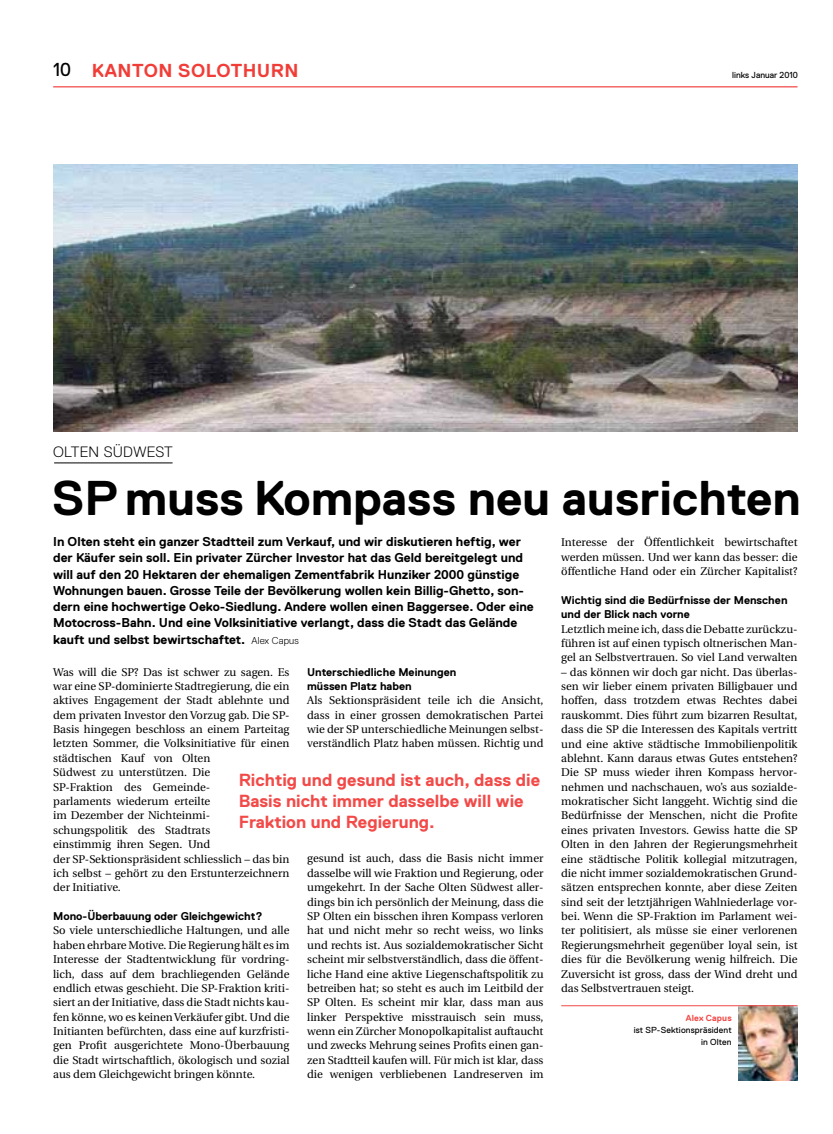
<style>
.page{position:relative;width:833px;height:1134px;background:#fff}
.page>*{position:absolute;margin:0;border:0;box-sizing:border-box;transform-origin:0 0}
.t1{font:700 48.75px "Replica";color:#000}
.t2{font:700 18.75px "Replica";letter-spacing:.185em;color:#f13d37}
.t3{font:700 17.5px/21px "Replica";color:#f24a48}
.t4{font:300 15px "Replica";letter-spacing:.01em;color:#000}
.t5{font:700 12.75px/16.2px "Replica";color:#000}
.t6{font:11.25px/14.4px "Utopia";color:#000;text-align:justify}
.t7{font:700 11.25px/14.4px "Replica";color:#000}
.t8{font:8.75px/11.9px "Replica";letter-spacing:.01em;color:#000;text-align:right}
.t9{font:700 8.75px "Replica";letter-spacing:.02em;color:#f24a48}
.s1{font-weight:400;color:#000}
.s2{font-weight:300;font-size:10px}
</style>
<div class="page">
<hr style="left:53px;top:86px;width:744px;height:1px;background:#f24a48">
<img style="left:739px;top:1006px;width:58px;height:75px">
<hr style="left:561px;top:1005px;width:236px;height:1px;background:#f24a48">
<hr style="left:54px;top:463px;width:119px;height:1px;background:#000">
<img style="left:53px;top:165px;width:744px;height:266px">
<h2 class="t2" style="left:53px;top:60px;width:247px"><span class="s1">10</span> Kanton soloth urn</h2>
<p class="t8" style="left:732px;top:69px;width:67px">links Januar 2010</p>
<h3 class="t4" style="left:53px;top:444px;width:121px">Olten Südwest</h3>
<h1 class="t1" style="left:52px;top:472px;width:750px">SP muss Kompass neu ausrichten</h1>
<p class="t5" style="left:53px;top:534px;width:482px">In Olten steht ein ganzer Stadtteil zum Verkauf, und wir diskutieren heftig, wer der Käufer sein soll. Ein privater Zürcher Investor hat das Geld bereitgelegt und will auf den 20 Hektaren der ehemaligen Zementfabrik Hunziker 2000 günstige Wohnungen bauen. Grosse Teile der Bevölkerung wollen kein Billig-Ghetto, son&shy;dern eine hochwertige Oeko-Siedlung. Andere wollen einen Baggersee. Oder eine Motocross-Bahn. U nd eine Volksinitiative verlangt, dass die Stadt das Gelände kauft und selbst bewirtschaftet. <span class="s2">Alex Capus</span></p>
<p class="t7" style="left:307px;top:664px;width:151px">U nterschiedliche Meinungen müssen Platz haben</p>
<p class="t6" style="left:307px;top:693px;width:238px">Als Sektionspräsident teile ich die Ansicht, dass in einer grossen demokratischen Partei wie der SP unterschiedliche Meinungen selbst&shy;verständlich Platz haben müssen. Richtig und</p>
<p class="t6" style="left:561px;top:535px;width:238px">Interesse der Öffentlichkeit bewirtschaftet werden müssen. Und wer kann das besser: die öffentliche Hand oder ein Zürcher Kapitalist?</p>
<p class="t7" style="left:561px;top:593px;width:228px">Wichtig sind die Bedürfnisse der Menschen und der Blick nach vorne</p>
<p class="t6" style="left:561px;top:622px;width:238px">Letztlich meine ich, dass die Debatte zurückzu&shy;führen ist auf einen typisch oltnerischen Man&shy;gel an Selbstvertrauen. So viel Land verwalten</p>
<p class="t6" style="left:561px;top:665px;width:238px">– das können wir doch gar nicht. Das überlas&shy;sen wir lieber einem privaten Billigbauer und hoffen, dass trotzdem etwas Rechtes dabei rauskommt. Dies führt zum bizarren Resultat, dass die SP die Interessen des Kapitals vertritt und eine aktive städtische Immobilienpolitik ablehnt. Kann daraus etwas Gutes entstehen?<br>Die SP muss wieder ihren Kompass hervor&shy;nehmen und nachschauen, wo’s aus sozialde&shy;mokratischer Sicht langgeht. Wichtig sind die Bedürfnisse der Menschen, nicht die Profite eines privaten Investors. Gewiss hatte die SP Olten in den Jahren der Regierungsmehrheit eine städtische Politik kollegial mitzutragen, die nicht immer sozialdemokratischen Grund&shy;sätzen entsprechen konnte, aber diese Zeiten sind seit der letztjährigen Wahlniederlage vor&shy;bei. Wenn die SP-Fraktion im Parlament wei&shy;ter politisiert, als müsse sie einer verlorenen Regierungsmehrheit gegenüber loyal sein, ist dies für die Bevölkerung wenig hilfreich. Die Zuversicht ist gross, dass der Wind dreht und das Selbstvertrauen steigt.</p>
<p class="t6" style="left:53px;top:665px;width:238px;text-align:left">Was will die SP? Das ist schwer zu sagen. Es war eine SP-dominierte Stadtregierung, die ein aktives Engagement der Stadt ablehnte und dem privaten Investor den Vorzug gab. Die SP-Basis hingegen beschloss an einem Parteitag letzten Sommer, die Volksinitiative für einen städtischen Kauf von Olten<br>Südwest zu unterstützen. Die<br>SP-Fraktion des Gemeinde-<br>parlaments wiederum erteilte<br>im Dezember der Nichteinmi-<br>schungspolitik des Stadtrats<br>einstimmig ihren Segen. Und<br>der SP-Sektionspräsident schliesslich – das bin ich selbst – gehört zu den Erstunterzeichnern der Initiative.</p>
<p class="t7" style="left:53px;top:909px;width:211px">Mono-Überbauung oder Gleichgewicht?</p>
<p class="t6" style="left:53px;top:924px;width:238px">So viele unterschiedliche Haltungen, und alle haben ehrbare Motive. Die Regierung hält es im Interesse der Stadtentwicklung für vordring&shy;lich, dass auf dem brachliegenden Gelände endlich etwas geschieht. Die SP-Fraktion kriti&shy;siert an der Initiative, dass die Stadt nichts kau&shy;fen könne, wo es keinen Verkäufer gibt. Und die Initianten befürchten, dass eine auf kurzfristi&shy;gen Profit ausgerichtete Mono-Überbauung die Stadt wirtschaftlich, ökologisch und sozial aus dem Gleichgewicht bringen könnte.</p>
<h3 class="t3" style="left:239px;top:769px;width:303px">Richtig und gesund ist auch, dass die<br>Basis nicht immer dasselbe will wie<br>Fraktion und Regierung.</h3>
<p class="t6" style="left:307px;top:852px;width:238px">gesund ist auch, dass die Basis nicht immer dasselbe will wie Fraktion und Regierung, oder umgekehrt. In der Sache Olten Südwest aller&shy;dings bin ich persönlich der Meinung, dass die SP Olten ein bisschen ihren Kompass verloren hat und nicht mehr so recht weiss, wo links und rechts ist. Aus sozialdemokratischer Sicht scheint mir selbstverständlich, dass die öffent&shy;liche Hand eine aktive Liegenschaftspolitik zu betreiben hat; so steht es auch im Leitbild der SP Olten. Es scheint mir klar, dass man aus linker Perspektive misstrauisch sein muss, wenn ein Zürcher Monopolkapitalist auftaucht und zwecks Mehrung seines Profits einen gan&shy;zen Stadtteil kaufen will. Für mich ist klar, dass die wenigen verbliebenen Landreserven im</p>
<p class="t9" style="left:686px;top:1013px;width:47px">Alex Capus</p>
<p class="t8" style="left:634px;top:1024px;width:99px">ist SP-Sektionspräsident in Olten</p>
</div>
